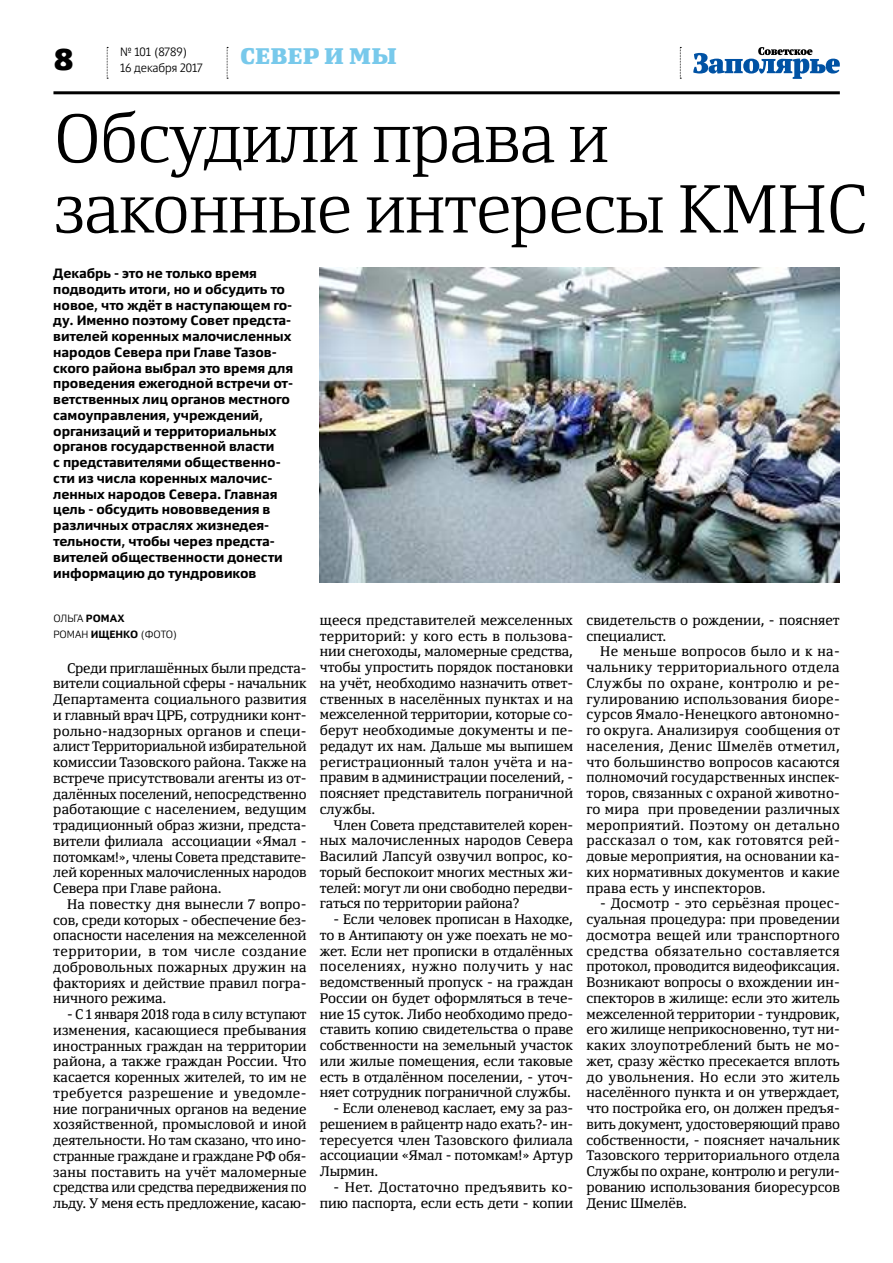
<style>
.page{position:relative;width:893px;height:1263px;background:#fff}
.page>*{position:absolute;margin:0;border:0;box-sizing:border-box;transform-origin:0 0}
.t1{font:300 67.5px/70.5px "Yefimov Serif";letter-spacing:-.025em;color:#000}
.t2{font:900 30px "Yefimov Sans";color:#000}
.t3{font:900 22.5px "Yefimov Serif";letter-spacing:.005em;color:#78c9eb}
.t4{font:13.8px/15.8px "Yefimov Serif";letter-spacing:-.005em;color:#000;text-align:justify}
.t5{font:700 13.5px/15.8px "Yefimov Sans";letter-spacing:-.005em;color:#000}
.t6{font:300 12px/15.8px "Yefimov Sans";letter-spacing:-.005em;color:#000}
.t7{font:300 10.5px/15.8px "Yefimov Sans";letter-spacing:-.005em;color:#000}
.s1{font-weight:700}
</style>
<div class="page">
<svg style="left:107px;top:47px;width:1px;height:32px"></svg>
<svg style="left:680px;top:47px;width:1px;height:32px"></svg>
<svg style="left:227px;top:47px;width:1px;height:32px"></svg>
<hr style="left:53px;top:91px;width:787px;height:3px;background:#000">
<svg style="left:693px;top:47px;width:147px;height:32px"></svg>
<img style="left:320px;top:268px;width:520px;height:315px">
<h2 class="t2" style="left:53px;top:47px;width:22px">8</h2>
<p class="t6" style="left:120px;top:45px;width:84px">№ 101 (8789)<br>16 декабря 2017</p>
<h3 class="t3" style="left:240px;top:44px;width:158px">СЕВЕР И МЫ</h3>
<h1 class="t1" style="left:53px;top:109px;width:816px">Обсудили права и законные интересы КМНС</h1>
<p class="t5" style="left:53px;top:266px;width:241px">Декабрь - это не только время подводить итоги, но и обсудить то новое, что ждёт в наступающем го&shy;ду. Именно поэтому Совет предста&shy;вителей коренных малочисленных народов Севера при Главе Тазов&shy;ского района выбрал это время для проведения ежегодной встречи от&shy;ветственных лиц органов местного самоуправления, учреждений, организаций и территориальных органов государственной власти<br>с представителями общественно&shy;сти из числа коренных малочис&shy;ленных народов Севера. Главная цель - обсудить нововведения в различных отраслях жизнедея&shy;тельности, чтобы через предста&shy;вителей общественности донести информацию до тундровиков</p>
<p class="t7" style="left:53px;top:611px;width:125px">ОЛЬГА <span class="s1">РОМАХ<br></span>РОМАН <span class="s1">ИЩЕНКО</span> (ФОТО)</p>
<p class="t4" style="left:53px;top:661px;width:255px;text-indent:14px">Среди приглашённых были предста&shy;вители социальной сферы - начальник Департамента социального развития и главный врач ЦРБ, сотрудники конт&shy;рольно-надзорных органов и специ&shy;алист Территориальной избирательной комиссии Тазовского района. Также на встрече присутствовали агенты из от&shy;далённых поселений, непосредственно работающие с населением, ведущим традиционный образ жизни, предста&shy;вители филиала ассоциации «Ямал - потомкам!», члены Совета представите&shy;лей коренных малочисленных народов Севера при Главе района.</p>
<p class="t4" style="left:53px;top:897px;width:255px;text-indent:14px">На повестку дня вынесли 7 вопро&shy;сов, среди которых - обеспечение без&shy;опасности населения на межселенной территории, в том числе создание добровольных пожарных дружин на факториях и действие правил погра&shy;ничного режима.</p>
<p class="t4" style="left:53px;top:1007px;width:255px;text-indent:14px">- С 1 января 2018 года в силу вступают изменения, касающиеся пребывания иностранных граждан на территории района, а также граждан России. Что касается коренных жителей, то им не требуется разрешение и уведомле&shy;ние пограничных органов на ведение хозяйственной, промысловой и иной деятельности. Но там сказано, что ино&shy;странные граждане и граждане РФ обя&shy;заны поставить на учёт маломерные средства или средства передвижения по льду. У меня есть предложение, касаю-</p>
<p class="t4" style="left:320px;top:613px;width:255px">щееся представителей межселенных территорий: у кого есть в пользова&shy;нии снегоходы, маломерные средства, чтобы упростить порядок постановки на учёт, необходимо назначить ответ&shy;ственных в населённых пунктах и на межселенной территории, которые со&shy;берут необходимые документы и пе&shy;редадут их нам. Дальше мы выпишем регистрационный талон учёта и на&shy;правим в администрации поселений, - поясняет представитель пограничной службы.</p>
<p class="t4" style="left:320px;top:818px;width:255px;text-indent:14px">Член Совета представителей корен&shy;ных малочисленных народов Севера Василий Лапсуй озвучил вопрос, ко&shy;торый беспокоит многих местных жи&shy;телей: могут ли они свободно передви&shy;гаться по территории района?</p>
<p class="t4" style="left:320px;top:912px;width:255px;text-indent:14px">- Если человек прописан в Находке, то в Антипаюту он уже поехать не мо&shy;жет. Если нет прописки в отдалённых поселениях, нужно получить у нас ведомственный пропуск - на граждан России он будет оформляться в тече&shy;ние 15 суток. Либо необходимо предо&shy;ставить копию свидетельства о праве собственности на земельный участок или жилые помещения, если таковые есть в отдалённом поселении, - уточ&shy;няет сотрудник пограничной службы.</p>
<p class="t4" style="left:320px;top:1101px;width:255px;text-indent:14px">- Если оленевод каслает, ему за раз&shy;решением в райцентр надо ехать?- ин&shy;тересуется член Тазовского филиала ассоциации «Ямал - потомкам!» Артур Лырмин.</p>
<p class="t4" style="left:320px;top:1180px;width:255px;text-align:right">- Нет. Достаточно предъявить ко&shy;пию паспорта, если есть дети - копии</p>
<p class="t4" style="left:586px;top:613px;width:255px">свидетельств о рождении, - поясняет специалист.</p>
<p class="t4" style="left:586px;top:645px;width:255px;text-indent:14px">Не меньше вопросов было и к на&shy;чальнику территориального отдела Службы по охране, контролю и ре&shy;гулированию использования биоре&shy;сурсов Ямало-Ненецкого автономно&shy;го округа. Анализируя сообщения от населения, Денис Шмелёв отметил, что большинство вопросов касаются полномочий государственных инспек&shy;торов, связанных с охраной животно&shy;го мира при проведении различных мероприятий. Поэтому он детально рассказал о том, как готовятся рей&shy;довые мероприятия, на основании ка&shy;ких нормативных документов и какие права есть у инспекторов.</p>
<p class="t4" style="left:586px;top:897px;width:255px;text-indent:14px">- Досмотр - это серьёзная процес&shy;суальная процедура: при проведении досмотра вещей или транспортного средства обязательно составляется протокол, проводится видеофиксация.<br>Возникают вопросы о вхождении ин&shy;спекторов в жилище: если это житель межселенной территории - тундровик, его жилище неприкосновенно, тут ни&shy;каких злоупотреблений быть не мо&shy;жет, сразу жёстко пресекается вплоть до увольнения. Но если это житель населённого пункта и он утверждает, что постройка его, он должен предъя&shy;вить документ, удостоверяющий право собственности, - поясняет начальник Тазовского территориального отдела Службы по охране, контролю и регули&shy;рованию использования биоресурсов Денис Шмелёв.</p>
</div>
